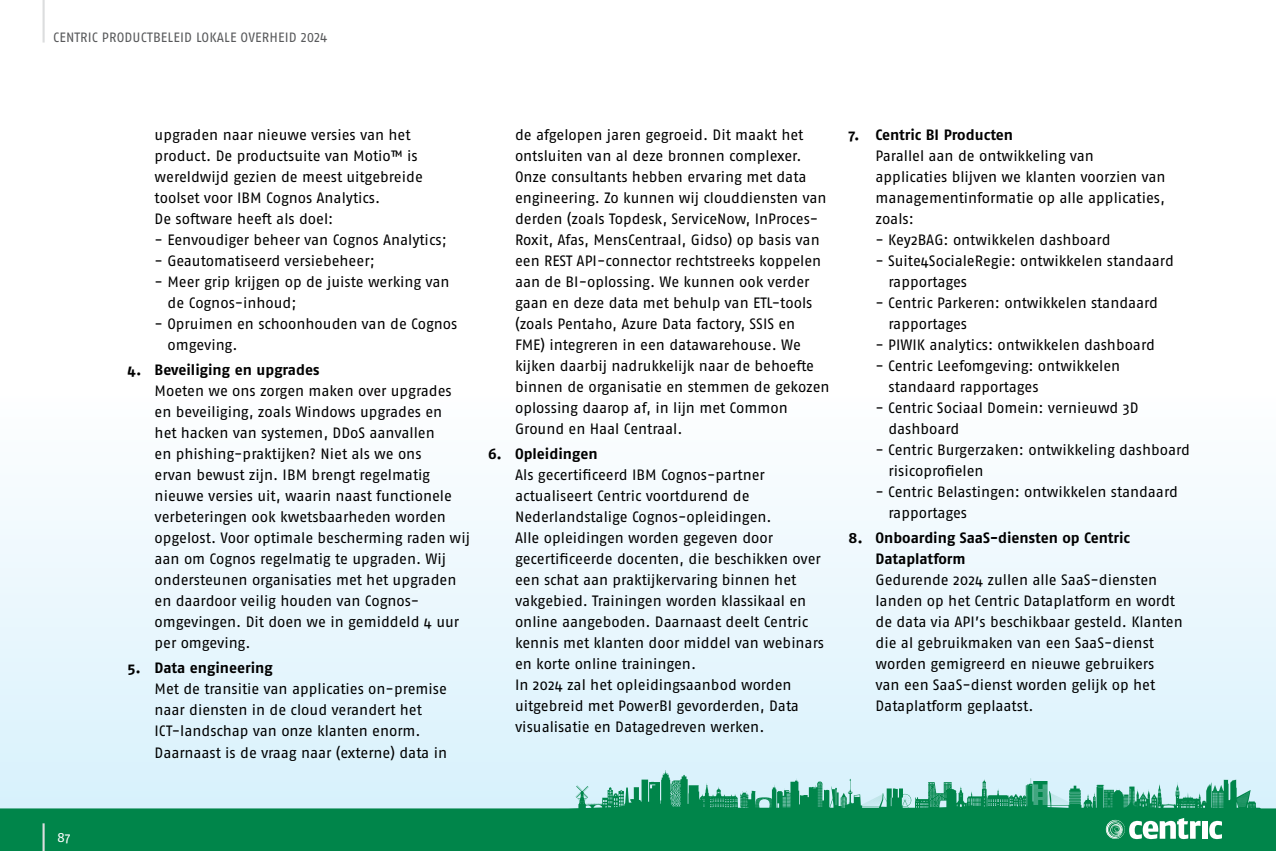
<style>
.page{position:relative;width:1276px;height:851px;background:#fff}
.page>*{position:absolute;margin:0;border:0;box-sizing:border-box;transform-origin:0 0}
.t1{font:15px/21px "Fago Pro";letter-spacing:-.005em;color:#000}
.t2{font:700 15px/21px "Fago Pro";letter-spacing:-.005em;color:#000}
.t3{font:13.5px "Fago Pro";letter-spacing:.01em;color:#58595b}
.t4{font:13.5px "Fago Pro";color:#fff}
</style>
<div class="page">
<div style="left:0;top:0;width:1276px;height:850px;background:linear-gradient(to bottom,#fff,#dff3fc)"></div>
<svg style="left:0;top:798px;width:1276px;height:52px;background:#17905d"></svg>
<hr style="left:43px;top:0;width:2px;height:43px;background:#dcddde">
<hr style="left:43px;top:823px;width:2px;height:27px;background:#dcddde">
<div style="left:1202px;top:821px;width:5px;height:17px;background:#fff"></div>
<svg style="left:1209px;top:820px;width:13px;height:18px"></svg>
<svg style="left:1106px;top:817px;width:94px;height:21px"></svg>
<svg style="left:566px;top:770px;width:695px;height:39px;background:#8dcbbd"></svg>
<p class="t3" style="left:53px;top:29px;width:276px">CENTRIC PRODUCTBELEID LOKALE OVERHEID 2024</p>
<p class="t4" style="left:57px;top:828px;width:15px">87</p>
<p class="t1" style="left:155px;top:124px;width:270px">upgraden naar nieuwe versies van het product. De productsuite van Motio™ is wereldwijd gezien de meest uitgebreide toolset voor IBM Cognos Analytics.<br>De software heeft als doel:</p>
<p class="t1" style="left:155px;top:229px;width:294px">- Eenvoudiger beheer van Cognos Analytics;</p>
<p class="t1" style="left:155px;top:250px;width:222px">- Geautomatiseerd versiebeheer;</p>
<p class="t1" style="left:168px;top:271px;width:283px;text-indent:-13px">- Meer grip krijgen op de juiste werking van de Cognos-inhoud;</p>
<p class="t1" style="left:168px;top:313px;width:291px;text-indent:-13px">- Opruimen en schoonhouden van de Cognos omgeving.</p>
<p class="t2" style="left:128px;top:359px;width:193px">4. Beveiliging en upgrades</p>
<p class="t1" style="left:155px;top:380px;width:317px">Moeten we ons zorgen maken over upgrades en beveiliging, zoals Windows upgrades en<br>het hacken van systemen, DDoS aanvallen<br>en phishing-praktijken? Niet als we ons<br>ervan bewust zijn. IBM brengt regelmatig nieuwe versies uit, waarin naast functionele verbeteringen ook kwetsbaarheden worden opgelost. Voor optimale bescherming raden wij aan om Cognos regelmatig te upgraden. Wij ondersteunen organisaties met het upgraden en daardoor veilig houden van Cognos&shy;omgevingen. Dit doen we in gemiddeld 4 uur per omgeving.</p>
<p class="t2" style="left:128px;top:657px;width:147px">5. Data engineering</p>
<p class="t1" style="left:155px;top:678px;width:294px">Met de transitie van applicaties on-premise naar diensten in de cloud verandert het ICT-landschap van onze klanten enorm.<br>Daarnaast is de vraag naar (externe) data in</p>
<p class="t1" style="left:515px;top:124px;width:316px">de afgelopen jaren gegroeid. Dit maakt het ontsluiten van al deze bronnen complexer.<br>Onze consultants hebben ervaring met data engineering. Zo kunnen wij clouddiensten van derden (zoals Topdesk, ServiceNow, InProces-Roxit, Afas, MensCentraal, Gidso) op basis van een REST API-connector rechtstreeks koppelen aan de BI-oplossing. We kunnen ook verder gaan en deze data met behulp van ETL-tools (zoals Pentaho, Azure Data factory, SSIS en<br>FME) integreren in een datawarehouse. We kijken daarbij nadrukkelijk naar de behoefte binnen de organisatie en stemmen de gekozen oplossing daarop af, in lijn met Common Ground en Haal Centraal.</p>
<p class="t2" style="left:488px;top:443px;width:111px">6. Opleidingen</p>
<p class="t1" style="left:515px;top:464px;width:311px">Als gecertificeerd IBM Cognos-partner actualiseert Centric voortdurend de Nederlandstalige Cognos-opleidingen.<br>Alle opleidingen worden gegeven door gecertificeerde docenten, die beschikken over een schat aan praktijkervaring binnen het vakgebied. Trainingen worden klassikaal en online aangeboden. Daarnaast deelt Centric kennis met klanten door middel van webinars en korte online trainingen.<br>In 2024 zal het opleidingsaanbod worden uitgebreid met PowerBI gevorderden, Data visualisatie en Datagedreven werken.</p>
<p class="t2" style="left:848px;top:124px;width:166px">7. Centric BI Producten</p>
<p class="t1" style="left:875px;top:145px;width:292px">Parallel aan de ontwikkeling van applicaties blijven we klanten voorzien van managementinformatie op alle applicaties, zoals:</p>
<p class="t1" style="left:875px;top:229px;width:237px">- Key2BAG: ontwikkelen dashboard</p>
<p class="t1" style="left:888px;top:250px;width:287px;text-indent:-13px">- Suite4SocialeRegie: ontwikkelen standaard rapportages</p>
<p class="t1" style="left:888px;top:292px;width:271px;text-indent:-13px">- Centric Parkeren: ontwikkelen standaard rapportages</p>
<p class="t1" style="left:875px;top:334px;width:281px">- PIWIK analytics: ontwikkelen dashboard</p>
<p class="t1" style="left:888px;top:355px;width:233px;text-indent:-13px">- Centric Leefomgeving: ontwikkelen standaard rapportages</p>
<p class="t1" style="left:888px;top:397px;width:252px;text-indent:-13px">- Centric Sociaal Domein: vernieuwd 3D dashboard</p>
<p class="t1" style="left:888px;top:439px;width:303px;text-indent:-13px">- Centric Burgerzaken: ontwikkeling dashboard risicoprofielen</p>
<p class="t1" style="left:888px;top:481px;width:291px;text-indent:-13px">- Centric Belastingen: ontwikkelen standaard rapportages</p>
<p class="t2" style="left:875px;top:527px;width:256px;text-indent:-27px">8. Onboarding SaaS-diensten op Centric<br>Dataplatform</p>
<p class="t1" style="left:875px;top:569px;width:309px">Gedurende 2024 zullen alle SaaS-diensten landen op het Centric Dataplatform en wordt de data via API’s beschikbaar gesteld. Klanten die al gebruikmaken van een SaaS-dienst worden gemigreerd en nieuwe gebruikers<br>van een SaaS-dienst worden gelijk op het Dataplatform geplaatst.</p>
</div>
